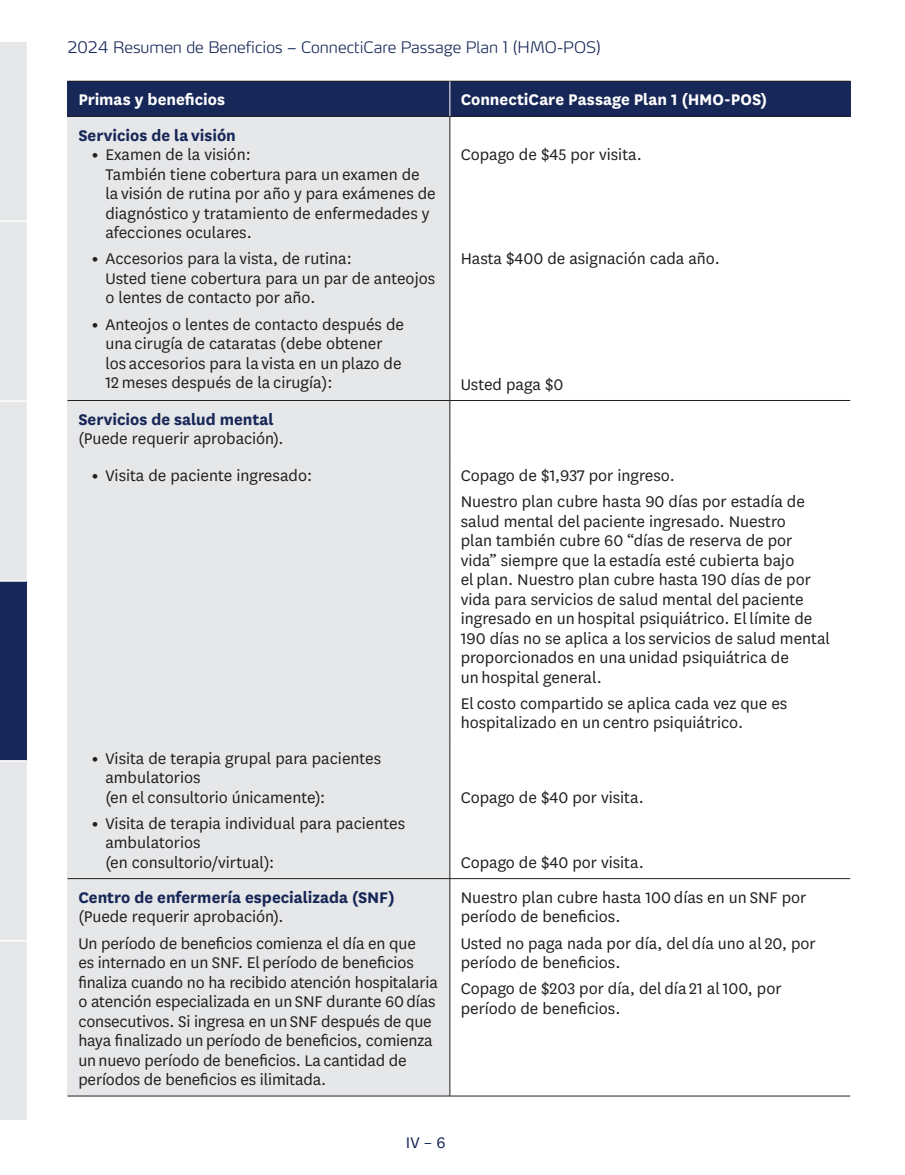
<style>
.page{position:relative;width:905px;height:1175px;background:#fff}
.page>*{position:absolute;margin:0;border:0;box-sizing:border-box;transform-origin:0 0}
.t1{font:18px/19.5px "National";color:#231f20}
.t2{font:700 18px "National";color:#172757}
.t3{font:700 18px "National";color:#fff}
.t4{font:18px "National";color:#172757}
.t5{font:300 expanded 15.75px "Max Pro";color:#172757}
.s1{font-weight:800}
</style>
<div class="page">
<svg style="left:0;top:42px;width:27px;height:1077px;background:#c4c7d1"></svg>
<div style="left:68px;top:116px;width:382px;height:284px;background:#e6e7e9"></div>
<div style="left:68px;top:400px;width:382px;height:56px;background:#e6e7e9"></div>
<div style="left:68px;top:456px;width:382px;height:283px;background:#e6e7e9"></div>
<div style="left:68px;top:739px;width:382px;height:139px;background:#e6e7e9"></div>
<div style="left:68px;top:878px;width:382px;height:218px;background:#e6e7e9"></div>
<hr style="left:449px;top:116px;width:1px;height:284px;background:#231f20">
<hr style="left:68px;top:400px;width:382px;height:1px;background:#231f20">
<hr style="left:450px;top:400px;width:400px;height:1px;background:#231f20">
<hr style="left:449px;top:401px;width:1px;height:55px;background:#231f20">
<hr style="left:449px;top:456px;width:1px;height:283px;background:#231f20">
<hr style="left:449px;top:739px;width:1px;height:139px;background:#231f20">
<hr style="left:68px;top:878px;width:382px;height:1px;background:#231f20">
<hr style="left:450px;top:878px;width:400px;height:1px;background:#231f20">
<hr style="left:449px;top:878px;width:1px;height:217px;background:#231f20">
<hr style="left:68px;top:1095px;width:382px;height:1px;background:#231f20">
<hr style="left:450px;top:1095px;width:400px;height:1px;background:#231f20">
<div style="left:450px;top:81px;width:400px;height:35px;background:#172757"></div>
<div style="left:68px;top:81px;width:382px;height:35px;background:#172757"></div>
<hr style="left:68px;top:116px;width:382px;height:1px;background:#231f20">
<hr style="left:450px;top:116px;width:400px;height:1px;background:#231f20">
<hr style="left:450px;top:81px;width:400px;height:1px;background:#231f20">
<hr style="left:68px;top:81px;width:382px;height:1px;background:#231f20">
<hr style="left:449px;top:81px;width:1px;height:35px;background:#fff">
<p class="t5" style="left:68px;top:34px;width:535px">2024 Resumen de Beneficios – ConnectiCare Passage Plan 1 (HMO-POS)</p>
<p class="t3" style="left:78px;top:87px;width:148px">Primas y beneficios</p>
<p class="t3" style="left:460px;top:87px;width:308px">ConnectiCare Passage Plan 1 (HMO-POS)</p>
<p class="t2" style="left:78px;top:122px;width:159px">Servicios de la visión</p>
<p class="t1" style="left:105px;top:144px;width:332px;text-indent:-14px"><span class="s1">•</span> Examen de la visión:<br>También tiene cobertura para un examen de la visión de rutina por año y para exámenes de diagnóstico y tratamiento de enfermedades y afecciones oculares.</p>
<p class="t1" style="left:105px;top:248px;width:331px;text-indent:-14px"><span class="s1">•</span> Accesorios para la vista, de rutina:<br>Usted tiene cobertura para un par de anteojos o lentes de contacto por año.</p>
<p class="t1" style="left:105px;top:313px;width:300px;text-indent:-14px"><span class="s1">•</span> Anteojos o lentes de contacto después de una cirugía de cataratas (debe obtener los accesorios para la vista en un plazo de 12 meses después de la cirugía):</p>
<p class="t1" style="left:460px;top:144px;width:183px">Copago de $45 por visita.</p>
<p class="t1" style="left:460px;top:248px;width:261px">Hasta $400 de asignación cada año.</p>
<p class="t1" style="left:460px;top:373px;width:104px">Usted paga $0</p>
<p class="t2" style="left:78px;top:406px;width:197px">Servicios de salud mental</p>
<p class="t1" style="left:78px;top:428px;width:207px">(Puede requerir aprobación).</p>
<p class="t1" style="left:92px;top:465px;width:222px"><span class="s1">•</span> Visita de paciente ingresado:</p>
<p class="t1" style="left:105px;top:747px;width:277px;text-indent:-14px"><span class="s1">•</span> Visita de terapia grupal para pacientes ambulatorios<br>(en el consultorio únicamente):</p>
<p class="t1" style="left:105px;top:812px;width:301px;text-indent:-14px"><span class="s1">•</span> Visita de terapia individual para pacientes ambulatorios<br>(en consultorio/virtual):</p>
<p class="t2" style="left:78px;top:884px;width:318px">Centro de enfermería especializada (SNF)</p>
<p class="t1" style="left:78px;top:906px;width:207px">(Puede requerir aprobación).</p>
<p class="t1" style="left:78px;top:932px;width:361px">Un período de beneficios comienza el día en que<br>es internado en un SNF. El período de beneficios finaliza cuando no ha recibido atención hospitalaria o atención especializada en un SNF durante 60 días consecutivos. Si ingresa en un SNF después de que haya finalizado un período de beneficios, comienza un nuevo período de beneficios. La cantidad de períodos de beneficios es ilimitada.</p>
<p class="t1" style="left:460px;top:465px;width:216px">Copago de $1,937 por ingreso.</p>
<p class="t1" style="left:460px;top:491px;width:371px">Nuestro plan cubre hasta 90 días por estadía de salud mental del paciente ingresado. Nuestro<br>plan también cubre 60 “días de reserva de por vida” siempre que la estadía esté cubierta bajo<br>el plan. Nuestro plan cubre hasta 190 días de por vida para servicios de salud mental del paciente ingresado en un hospital psiquiátrico. El límite de 190 días no se aplica a los servicios de salud mental proporcionados en una unidad psiquiátrica de<br>un hospital general.</p>
<p class="t1" style="left:460px;top:693px;width:328px">El costo compartido se aplica cada vez que es hospitalizado en un centro psiquiátrico.</p>
<p class="t1" style="left:460px;top:786px;width:185px">Copago de $40 por visita.</p>
<p class="t1" style="left:460px;top:851px;width:185px">Copago de $40 por visita.</p>
<p class="t1" style="left:460px;top:886px;width:347px">Nuestro plan cubre hasta 100 días en un SNF por período de beneficios.</p>
<p class="t1" style="left:460px;top:932px;width:356px">Usted no paga nada por día, del día uno al 20, por período de beneficios.</p>
<p class="t1" style="left:460px;top:978px;width:322px">Copago de $203 por día, del día 21 al 100, por período de beneficios.</p>
<p class="t4" style="left:406px;top:1130px;width:41px">IV – 6</p>
</div>
